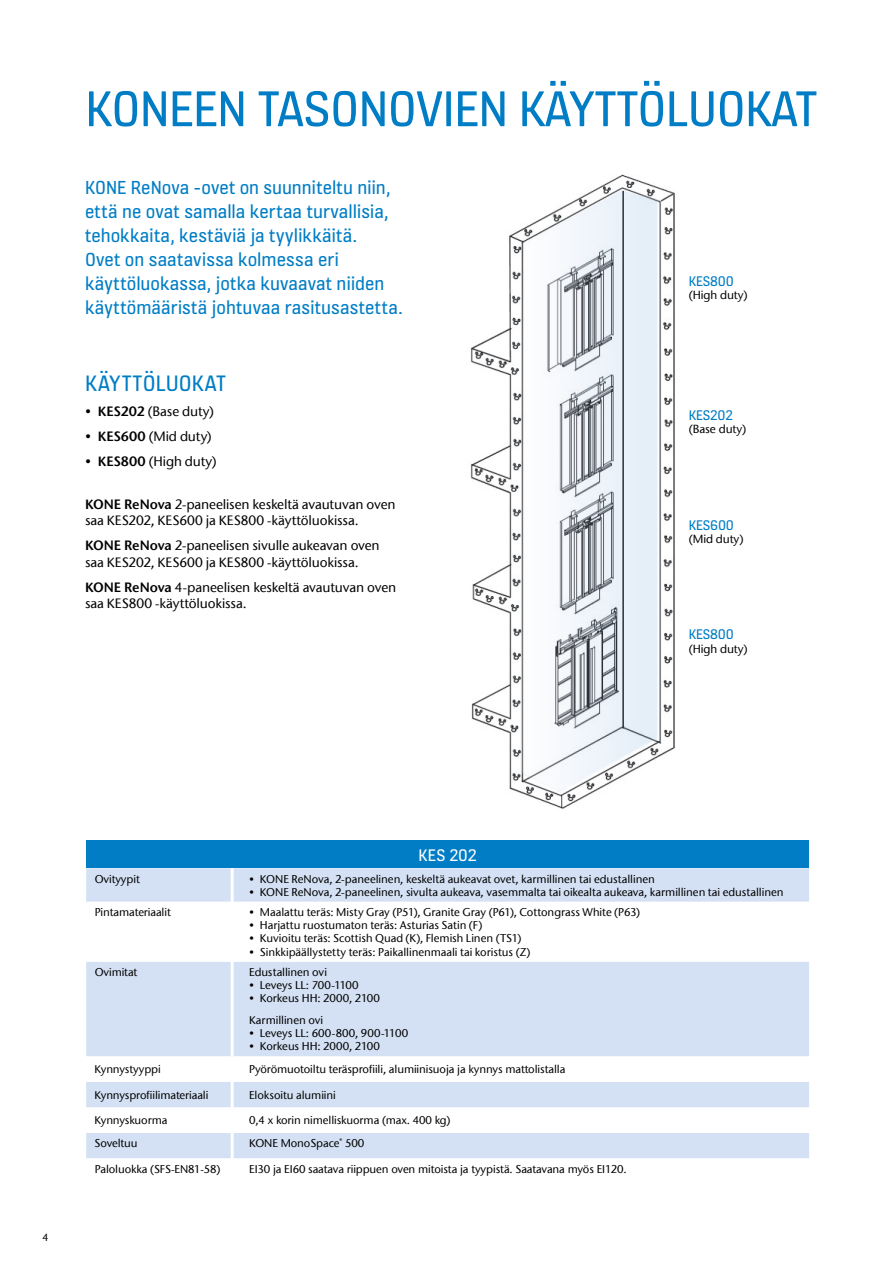
<style>
.page{position:relative;width:893px;height:1263px;background:#fff}
.page>*{position:absolute;margin:0;border:0;box-sizing:border-box;transform-origin:0 0}
.t1{font:54px "KONE Information v 13";letter-spacing:-.01em;color:#007dc5}
.t2{font:24px "KONE Information v 13";letter-spacing:.005em;color:#007dc5}
.t3{font:20.25px/24px "KONE Information v 13";color:#007dc5}
.t4{font:18px "KONE Information v 13";letter-spacing:.01em;color:#fff}
.t5{font:15px "KONE Information v 13";letter-spacing:-.01em;color:#007dc5}
.t6{font:500 13.5px/16.5px "ITC Stone Sans Com";letter-spacing:-.01em;color:#000}
.t7{font:500 11.7px "ITC Stone Sans Com";letter-spacing:-.01em;color:#000}
.t8{font:500 11.25px/21.8px "ITC Stone Sans Com";letter-spacing:-.01em;color:#000}
.t9{font:500 10.5px "ITC Stone Sans Com";color:#000}
.s1{font-family:"ITC Stone Sans Com Semi";font-weight:400}
</style>
<div class="page">
<div style="left:86px;top:841px;width:723px;height:27px;background:#007dc5"></div>
<div style="left:86px;top:868px;width:723px;height:34px;background:#d4e1f4"></div>
<svg style="left:86px;top:962px;width:723px;height:197px;fill:#d4e1f4"></svg>
<hr style="left:231px;top:868px;width:3px;height:34px;background:#fff">
<hr style="left:231px;top:962px;width:3px;height:94px;background:#fff">
<hr style="left:231px;top:1056px;width:3px;height:26px;background:#fff">
<hr style="left:231px;top:1082px;width:3px;height:25px;background:#fff">
<hr style="left:231px;top:1107px;width:3px;height:26px;background:#fff">
<hr style="left:231px;top:1133px;width:3px;height:25px;background:#fff">
<hr style="left:231px;top:1158px;width:3px;height:26px;background:#fff">
<img style="left:470px;top:175px;width:205px;height:634px">
<svg style="left:519px;top:188px;width:140px;height:605px"></svg>
<h1 class="t1" style="left:85px;top:73px;width:734px">KONEEN TASONOVIEN KÄYTTÖLUOKAT</h1>
<h3 class="t3" style="left:85px;top:175px;width:319px">KONE ReNova -ovet on suunniteltu niin, että ne ovat samalla kertaa turvallisia, tehokkaita, kestäviä ja tyylikkäitä.<br>Ovet on saatavissa kolmessa eri käyttöluokassa, jotka kuvaavat niiden käyttömääristä johtuvaa rasitusastetta.</h3>
<h2 class="t2" style="left:85px;top:367px;width:143px">KÄYTTÖLUOKAT</h2>
<p class="t6" style="left:85px;top:403px;width:130px"><span class="s1">• KES202</span> (Base duty)</p>
<p class="t6" style="left:85px;top:428px;width:128px"><span class="s1">• KES600</span> (Mid duty)</p>
<p class="t6" style="left:85px;top:453px;width:133px"><span class="s1">• KES800</span> (High duty)</p>
<p class="t6" style="left:85px;top:496px;width:312px"><span class="s1">KONE ReNova</span> 2-paneelisen keskeltä avautuvan oven saa KES202, KES600 ja KES800 -käyttöluokissa.</p>
<p class="t6" style="left:85px;top:537px;width:296px"><span class="s1">KONE ReNova</span> 2-paneelisen sivulle aukeavan oven saa KES202, KES600 ja KES800 -käyttöluokissa.</p>
<p class="t6" style="left:85px;top:579px;width:313px"><span class="s1">KONE ReNova</span> 4-paneelisen keskeltä avautuvan oven saa KES800 -käyttöluokissa.</p>
<h3 class="t5" style="left:689px;top:271px;width:47px">KES800</h3>
<p class="t7" style="left:689px;top:288px;width:60px">(High duty)</p>
<h3 class="t5" style="left:689px;top:405px;width:45px">KES202</h3>
<p class="t7" style="left:689px;top:422px;width:59px">(Base duty)</p>
<h3 class="t5" style="left:689px;top:515px;width:47px">KES600</h3>
<p class="t7" style="left:689px;top:532px;width:56px">(Mid duty)</p>
<h3 class="t5" style="left:689px;top:624px;width:47px">KES800</h3>
<p class="t7" style="left:689px;top:641px;width:60px">(High duty)</p>
<p class="t9" style="left:43px;top:1231px;width:8px">4</p>
<h3 class="t4" style="left:418px;top:843px;width:60px">KES 202</h3>
<p class="t8" style="left:95px;top:868px;width:47px">Ovityypit</p>
<p class="t8" style="left:249px;top:868px;width:407px">• KONE ReNova, 2-paneelinen, keskeltä aukeavat ovet, karmillinen tai edustallinen</p>
<p class="t8" style="left:249px;top:881px;width:536px">• KONE ReNova, 2-paneelinen, sivulta aukeava, vasemmalta tai oikealta aukeava, karmillinen tai edustallinen</p>
<p class="t8" style="left:95px;top:901px;width:78px">Pintamateriaalit</p>
<p class="t8" style="left:249px;top:901px;width:392px">• Maalattu teräs: Misty Gray (P51), Granite Gray (P61), Cottongrass White (P63)</p>
<p class="t8" style="left:249px;top:914px;width:235px">• Harjattu ruostumaton teräs: Asturias Satin (F)</p>
<p class="t8" style="left:249px;top:928px;width:274px">• Kuvioitu teräs: Scottish Quad (K), Flemish Linen (TS1)</p>
<p class="t8" style="left:249px;top:941px;width:283px">• Sinkkipäällystetty teräs: Paikallinenmaali tai koristus (Z)</p>
<p class="t8" style="left:95px;top:961px;width:44px">Ovimitat</p>
<p class="t8" style="left:249px;top:961px;width:79px">Edustallinen ovi</p>
<p class="t8" style="left:249px;top:974px;width:111px">• Leveys LL: 700-1100</p>
<p class="t8" style="left:249px;top:987px;width:132px">• Korkeus HH: 2000, 2100<br>Karmillinen ovi</p>
<p class="t8" style="left:249px;top:1022px;width:161px">• Leveys LL: 600-800, 900-1100</p>
<p class="t8" style="left:249px;top:1035px;width:132px">• Korkeus HH: 2000, 2100</p>
<p class="t8" style="left:95px;top:1058px;width:68px">Kynnystyyppi</p>
<p class="t8" style="left:249px;top:1058px;width:318px">Pyörömuotoiltu teräsprofiili, alumiinisuoja ja kynnys mattolistalla</p>
<p class="t8" style="left:95px;top:1084px;width:115px">Kynnysprofiilimateriaali</p>
<p class="t8" style="left:249px;top:1084px;width:88px">Eloksoitu alumiini</p>
<p class="t8" style="left:95px;top:1109px;width:74px">Kynnyskuorma</p>
<p class="t8" style="left:249px;top:1109px;width:203px">0,4 x korin nimelliskuorma (max. 400 kg)</p>
<p class="t8" style="left:95px;top:1132px;width:45px">Soveltuu</p>
<p class="t8" style="left:249px;top:1132px;width:117px">KONE MonoSpace<sup>®</sup> 500</p>
<p class="t8" style="left:95px;top:1158px;width:127px">Paloluokka (SFS-EN81-58)</p>
<p class="t8" style="left:249px;top:1158px;width:379px">EI30 ja EI60 saatava riippuen oven mitoista ja tyypistä. Saatavana myös EI120.</p>
</div>
